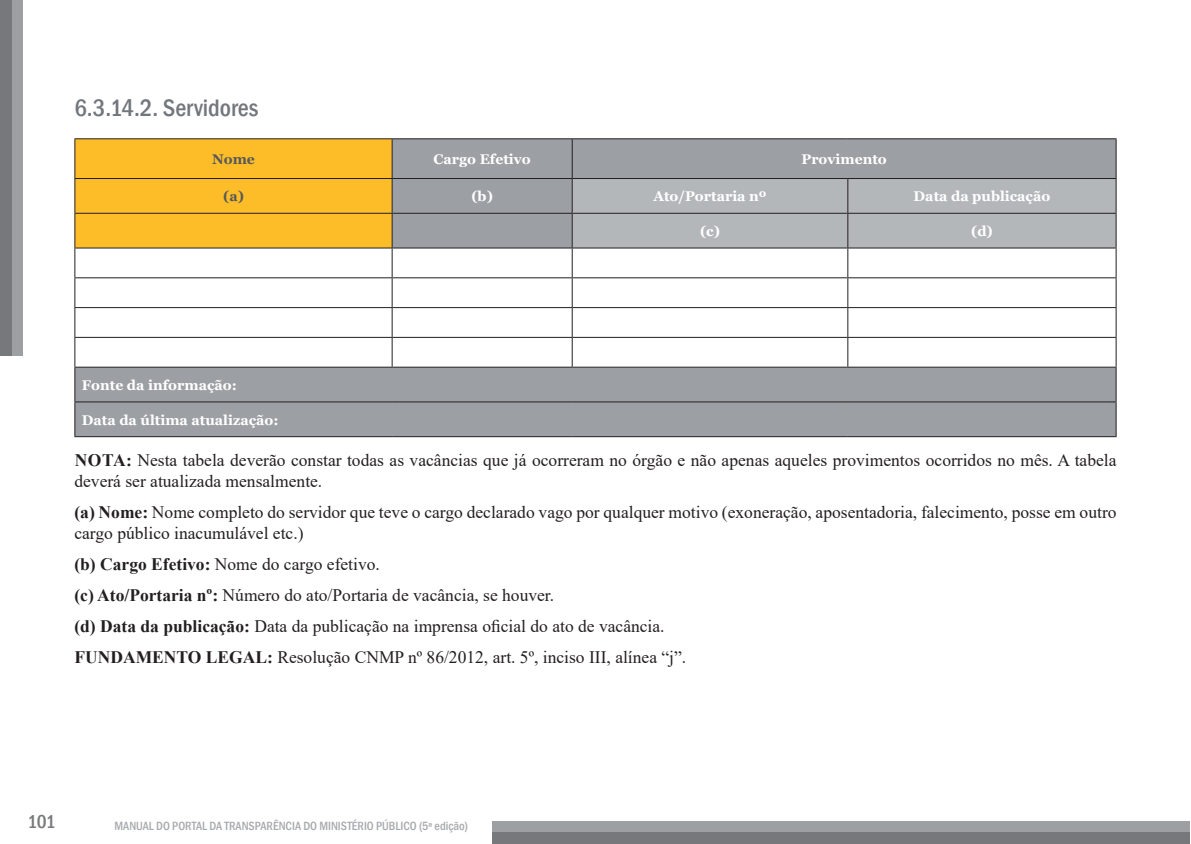
<style>
.page{position:relative;width:1191px;height:844px;background:#fff}
.page>*{position:absolute;margin:0;border:0;box-sizing:border-box;transform-origin:0 0}
.t1{font:500 condensed 24.5px "Franklin Gothic";color:#72767d}
.t2{font:500 condensed 19.25px "Franklin Gothic";color:#76787b}
.t3{font:17.5px/31px "Times New Roman";color:#231f20}
.t4{font:700 14px "Georgia";color:#fff}
.t5{font:700 14px "Georgia";color:#57585a}
.t6{font:500 condensed 12.25px "Franklin Gothic";color:#a8a9ad}
.s1{font-weight:700}
</style>
<div class="page">
<div style="left:0;top:0;width:12px;height:356px;background:#76787b"></div>
<div style="left:13px;top:0;width:10px;height:356px;background:#9d9fa2"></div>
<div style="left:492px;top:831px;width:698px;height:12px;background:#76787b"></div>
<div style="left:492px;top:821px;width:698px;height:10px;background:#9d9fa2"></div>
<div style="left:75px;top:139px;width:1040px;height:297px;background:#9ca0a4"></div>
<svg style="left:393px;top:248px;width:179px;height:118px"></svg>
<hr style="left:74px;top:138px;width:318px;height:1px;background:#231f20">
<hr style="left:392px;top:138px;width:180px;height:1px;background:#231f20">
<hr style="left:572px;top:138px;width:276px;height:1px;background:#231f20">
<hr style="left:572px;top:139px;width:1px;height:39px;background:#231f20">
<hr style="left:848px;top:138px;width:268px;height:1px;background:#231f20">
<hr style="left:1115px;top:139px;width:1px;height:39px;background:#231f20">
<hr style="left:392px;top:178px;width:180px;height:1px;background:#231f20">
<hr style="left:392px;top:213px;width:180px;height:1px;background:#231f20">
<hr style="left:392px;top:247px;width:180px;height:1px;background:#231f20">
<hr style="left:392px;top:277px;width:180px;height:1px;background:#231f20">
<hr style="left:392px;top:307px;width:180px;height:1px;background:#231f20">
<hr style="left:392px;top:337px;width:180px;height:1px;background:#231f20">
<svg style="left:74px;top:139px;width:319px;height:227px"></svg>
<svg style="left:572px;top:178px;width:544px;height:188px"></svg>
<hr style="left:74px;top:401px;width:318px;height:1px;background:#231f20">
<hr style="left:392px;top:401px;width:180px;height:1px;background:#231f20">
<hr style="left:572px;top:401px;width:276px;height:1px;background:#231f20">
<hr style="left:848px;top:401px;width:268px;height:1px;background:#231f20">
<hr style="left:74px;top:366px;width:318px;height:1px;background:#231f20">
<hr style="left:74px;top:367px;width:1px;height:34px;background:#231f20">
<hr style="left:392px;top:366px;width:180px;height:1px;background:#231f20">
<hr style="left:572px;top:366px;width:276px;height:1px;background:#231f20">
<hr style="left:848px;top:366px;width:268px;height:1px;background:#231f20">
<hr style="left:1115px;top:367px;width:1px;height:34px;background:#231f20">
<hr style="left:74px;top:402px;width:1px;height:34px;background:#231f20">
<hr style="left:1115px;top:402px;width:1px;height:34px;background:#231f20">
<hr style="left:74px;top:436px;width:318px;height:1px;background:#231f20">
<hr style="left:392px;top:436px;width:180px;height:1px;background:#231f20">
<hr style="left:572px;top:436px;width:276px;height:1px;background:#231f20">
<hr style="left:848px;top:436px;width:268px;height:1px;background:#231f20">
<h1 class="t1" style="left:74px;top:92px;width:185px">6.3.14.2. Servidores</h1>
<p class="t5" style="left:212px;top:150px;width:44px">Nome</p>
<p class="t4" style="left:433px;top:150px;width:99px">Cargo Efetivo</p>
<p class="t4" style="left:801px;top:150px;width:87px">Provimento</p>
<p class="t5" style="left:223px;top:187px;width:22px">(a)</p>
<p class="t4" style="left:471px;top:187px;width:23px">(b)</p>
<p class="t4" style="left:653px;top:187px;width:115px">Ato/Portaria nº</p>
<p class="t4" style="left:913px;top:187px;width:138px">Data da publicação</p>
<p class="t4" style="left:700px;top:222px;width:21px">(c)</p>
<p class="t4" style="left:971px;top:222px;width:23px">(d)</p>
<p class="t4" style="left:82px;top:376px;width:156px">Fonte da informação:</p>
<p class="t4" style="left:82px;top:410px;width:198px">Data da última atualização:</p>
<p class="t3" style="left:74px;top:449px;width:1043px;line-height:21px"><span class="s1">NOTA:</span> Nesta tabela deverão constar todas as vacâncias que já ocorreram no órgão e não apenas aqueles provimentos ocorridos no mês. A tabela deverá ser atualizada mensalmente.</p>
<p class="t3" style="left:74px;top:501px;width:1043px;line-height:21px"><span class="s1">(a) Nome:</span> Nome completo do servidor que teve o cargo declarado vago por qualquer motivo (exoneração, aposentadoria, falecimento, posse em outro cargo público inacumulável etc.)</p>
<p class="t3" style="left:74px;top:548px;width:613px"><span class="s1">(b) Cargo Efetivo:</span> Nome do cargo efetivo.<br><span class="s1">(c) Ato/Portaria nº:</span> Número do ato/Portaria de vacância, se houver.<br><span class="s1">(d) Data da publicação:</span> Data da publicação na imprensa oficial do ato de vacância.<br><span class="s1">FUNDAMENTO LEGAL:</span> Resolução CNMP nº 86/2012, art. 5º, inciso III, alínea “j”.</p>
<p class="t2" style="left:28px;top:808px;width:30px">101</p>
<p class="t6" style="left:115px;top:818px;width:355px">MANUAL DO PORTAL DA TRANSPARÊNCIA DO MINISTÉRIO PÚBLICO (5ª edição)</p>
</div>
